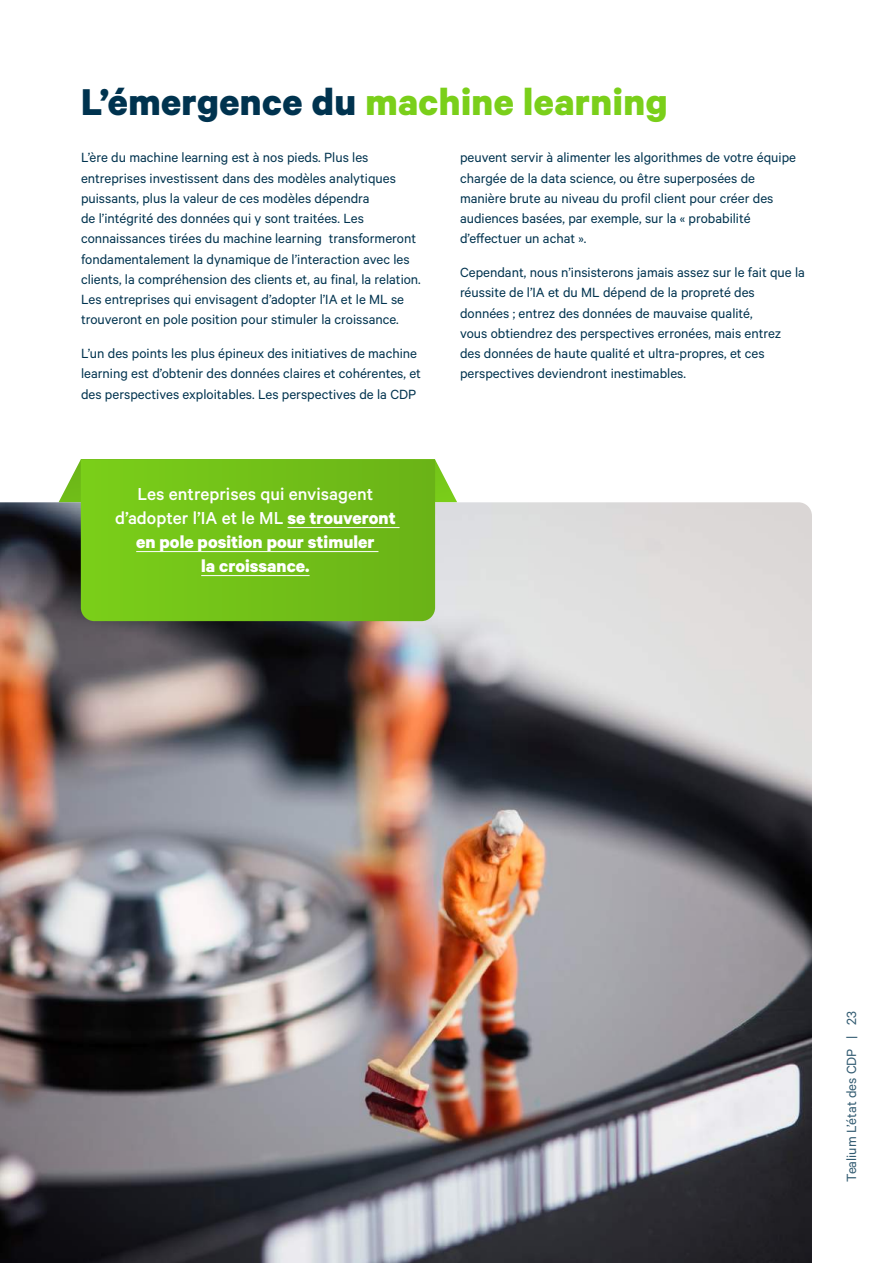
<style>
.page{position:relative;width:893px;height:1263px;background:#fff}
.page>*{position:absolute;margin:0;border:0;box-sizing:border-box;transform-origin:0 0}
.t1{font:700 42px "Calibre";letter-spacing:.01em;color:#7acf1a}
.t2{font:700 19.5px/24px "Calibre";color:#fff;text-align:center}
.t3{font:15px/20.2px "Calibre";color:#00334f}
.t4{font:15px "Calibre";color:#335c72}
.s1{color:#00334f}
.s2{font-weight:500}
</style>
<div class="page">
<svg style="left:59px;top:459px;width:398px;height:43px"></svg>
<img style="left:0;top:502px;width:812px;height:761px">
<svg style="left:81px;top:459px;width:354px;height:162px;background:#72c018"></svg>
<hr style="left:287px;top:527px;width:113px;height:1px;background:#fff">
<hr style="left:136px;top:551px;width:242px;height:1px;background:#fff">
<hr style="left:201px;top:575px;width:109px;height:1px;background:#fff">
<h1 class="t1" style="left:81px;top:76px;width:588px"><span class="s1">L’émergence du</span> machine learning</h1>
<p class="t3" style="left:81px;top:147px;width:341px">L’ère du machine learning est à nos pieds. Plus les entreprises investissent dans des modèles analytiques puissants, plus la valeur de ces modèles dépendra<br>de l’intégrité des données qui y sont traitées. Les connaissances tirées du machine learning transformeront fondamentalement la dynamique de l’interaction avec les clients, la compréhension des clients et, au final, la relation.<br>Les entreprises qui envisagent d’adopter l’IA et le ML se trouveront en pole position pour stimuler la croissance.</p>
<p class="t3" style="left:81px;top:343px;width:341px">L’un des points les plus épineux des initiatives de machine learning est d’obtenir des données claires et cohérentes, et des perspectives exploitables. Les perspectives de la CDP</p>
<p class="t3" style="left:460px;top:147px;width:338px">peuvent servir à alimenter les algorithmes de votre équipe chargée de la data science, ou être superposées de manière brute au niveau du profil client pour créer des audiences basées, par exemple, sur la « probabilité d’effectuer un achat ».</p>
<p class="t3" style="left:460px;top:262px;width:346px">Cependant, nous n’insisterons jamais assez sur le fait que la réussite de l’IA et du ML dépend de la propreté des données ; entrez des données de mauvaise qualité,<br>vous obtiendrez des perspectives erronées, mais entrez des données de haute qualité et ultra-propres, et ces perspectives deviendront inestimables.</p>
<h2 class="t2" style="left:115px;top:481px;width:282px"><span class="s2">Les entreprises qui envisagent d’adopter l’IA et le ML</span> se trouveront en pole position pour stimuler<br>la croissance.</h2>
<p class="t4" style="left:843px;top:1182px;width:172px;rotate:-90deg">Tealium L’état des CDP | 23</p>
</div>
